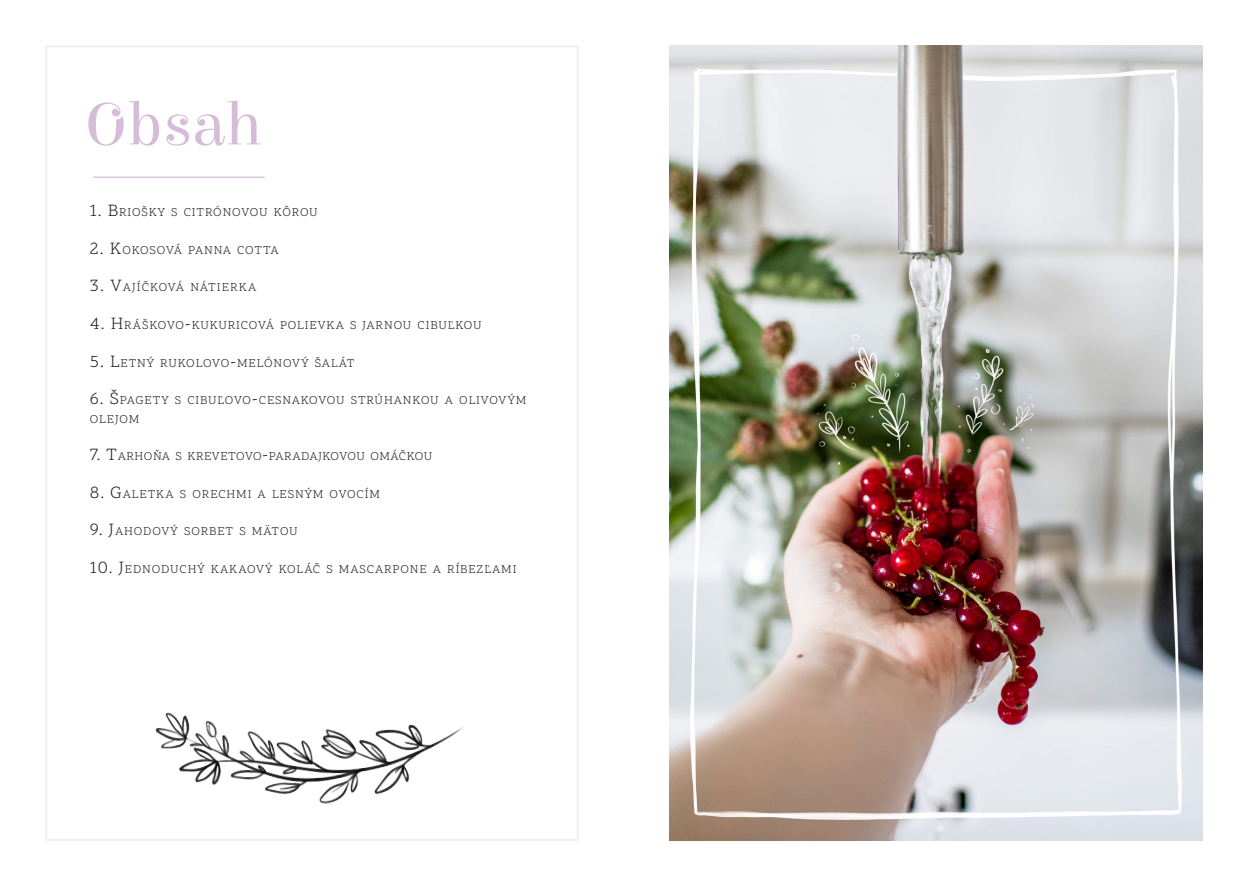
<style>
.page{position:relative;width:1248px;height:886px;background:#fff}
.page>*{position:absolute;margin:0;border:0;box-sizing:border-box;transform-origin:0 0}
.t1{font:62.5px "Elsie Swash Caps";color:#d7bcda}
.t2{font:12.25px/18.8px "Scope One";letter-spacing:.07em;color:#231f20}
.t3{font:12.25px "Scope One";letter-spacing:.045em;color:#231f20}
.s1{font-size:17.5px}
</style>
<div class="page">
<img style="left:669px;top:45px;width:533px;height:796px">
<img style="left:155px;top:712px;width:308px;height:92px">
<hr style="left:93px;top:177px;width:172px;height:1px;background:#d5bcda">
<p class="t1" style="left:85px;top:90px;width:178px">Obsah</p>
<p class="t2" style="left:90px;top:204px;width:229px"><span class="s1">1. B</span>RIOŠKY S CITRÓNOVOU KÔROU</p>
<p class="t2" style="left:90px;top:242px;width:190px"><span class="s1">2. K</span>OKOSOVÁ PANNA COTTA</p>
<p class="t2" style="left:90px;top:279px;width:168px"><span class="s1">3. V</span>AJÍČKOVÁ NÁTIERKA</p>
<p class="t2" style="left:90px;top:317px;width:393px"><span class="s1">4. H</span>RÁŠKOVO<span class="s1">-</span>KUKURICOVÁ POLIEVKA S JARNOU CIBUĽKOU</p>
<p class="t2" style="left:90px;top:354px;width:266px"><span class="s1">5. L</span>ETNÝ RUKOLOVO<span class="s1">-</span>MELÓNOVÝ ŠALÁT</p>
<p class="t2" style="left:90px;top:392px;width:438px"><span class="s1">6. Š</span>PAGETY S CIBUĽOVO<span class="s1">-</span>CESNAKOVOU STRÚHANKOU A OLIVOVÝM<br>OLEJOM</p>
<p class="t3" style="left:90px;top:449px;width:344px"><span class="s1">7. T</span>ARHOŇA S KREVETOVO<span class="s1">-</span>PARADAJKOVOU OMÁČKOU</p>
<p class="t2" style="left:90px;top:485px;width:291px"><span class="s1">8. G</span>ALETKA S ORECHMI A LESNÝM OVOCÍM</p>
<p class="t2" style="left:90px;top:523px;width:209px"><span class="s1">9. J</span>AHODOVÝ SORBET S MÄTOU</p>
<p class="t2" style="left:90px;top:560px;width:428px"><span class="s1">10. J</span>EDNODUCHÝ KAKAOVÝ KOLÁČ S MASCARPONE A RÍBEZĽAMI</p>
</div>
